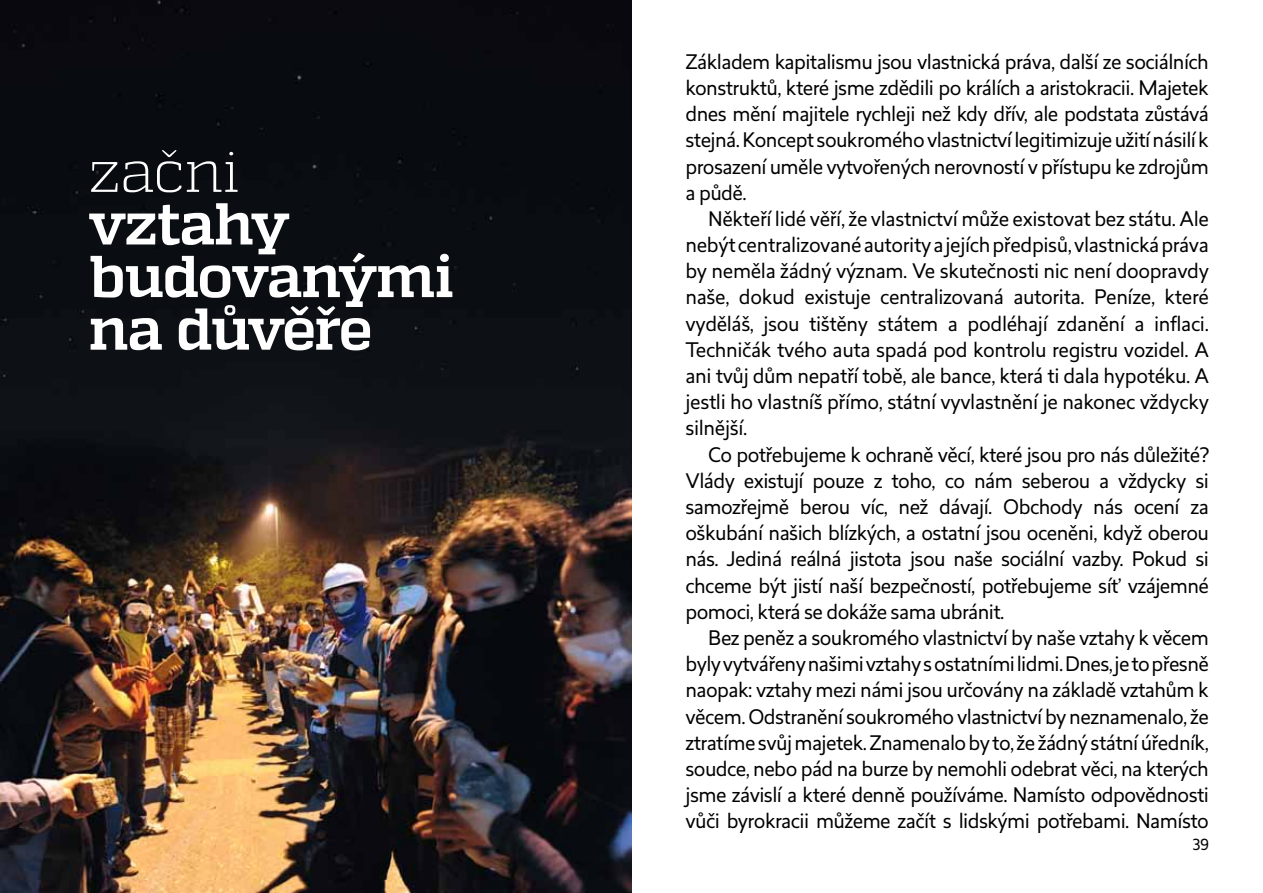
<style>
.page{position:relative;width:1263px;height:893px;background:#fff}
.page>*{position:absolute;margin:0;border:0;box-sizing:border-box;transform-origin:0 0}
.t1{font:700 58.95px/52.7px "Quadon";letter-spacing:-.03em;color:#fff}
.t2{font:300 58.95px "Quadon";letter-spacing:-.015em;color:#fff}
.t3{font:19.65px/26.2px "Revisal";letter-spacing:-.03em;color:#000;text-align:justify}
.t4{font:15px "Revisal";color:#000}
</style>
<div class="page">
<img style="left:0;top:0;width:631px;height:893px">
<h1 class="t2" style="left:88px;top:138px;width:152px">začni</h1>
<h1 class="t1" style="left:88px;top:198px;width:367px">vztahy budovanými na důvěře</h1>
<p class="t3" style="left:685px;top:48px;width:525px">Základem kapitalismu jsou vlastnická práva, další ze sociálních konstruktů, které jsme zdědili po králích a aristokracii. Majetek dnes mění majitele rychleji než kdy dřív, ale podstata zůstává stejná. Koncept soukromého vlastnictví legitimizuje užití násilí k prosazení uměle vytvořených nerovností v přístupu ke zdrojům a půdě.</p>
<p class="t3" style="left:685px;top:205px;width:525px;text-indent:23px">Někteří lidé věří, že vlastnictví může existovat bez státu. Ale nebýt centralizované autority a jejích předpisů, vlastnická práva by neměla žádný význam. Ve skutečnosti nic není doopravdy naše, dokud existuje centralizovaná autorita. Peníze, které vyděláš, jsou tištěny státem a podléhají zdanění a inflaci.<br>Techničák tvého auta spadá pod kontrolu registru vozidel. A ani tvůj dům nepatří tobě, ale bance, která ti dala hypotéku. A jestli ho vlastníš přímo, státní vyvlastnění je nakonec vždycky silnější.</p>
<p class="t3" style="left:685px;top:441px;width:525px;text-indent:23px">Co potřebujeme k ochraně věcí, které jsou pro nás důležité?<br>Vlády existují pouze z toho, co nám seberou a vždycky si samozřejmě berou víc, než dávají. Obchody nás ocení za oškubání našich blízkých, a ostatní jsou oceněni, když oberou nás. Jediná reálná jistota jsou naše sociální vazby. Pokud si chceme být jistí naší bezpečností, potřebujeme síť vzájemné pomoci, která se dokáže sama ubránit.</p>
<p class="t3" style="left:685px;top:624px;width:525px;text-indent:23px">Bez peněz a soukromého vlastnictví by naše vztahy k věcem byly vytvářeny našimi vztahy s ostatními lidmi. Dnes, je to přesně naopak: vztahy mezi námi jsou určovány na základě vztahům k věcem. Odstranění soukromého vlastnictví by neznamenalo, že ztratíme svůj majetek. Znamenalo by to, že žádný státní úředník, soudce, nebo pád na burze by nemohli odebrat věci, na kterých jsme závislí a které denně používáme. Namísto odpovědnosti vůči byrokracii můžeme začít s lidskými potřebami. Namísto</p>
<p class="t4" style="left:1193px;top:834px;width:18px">39</p>
</div>
